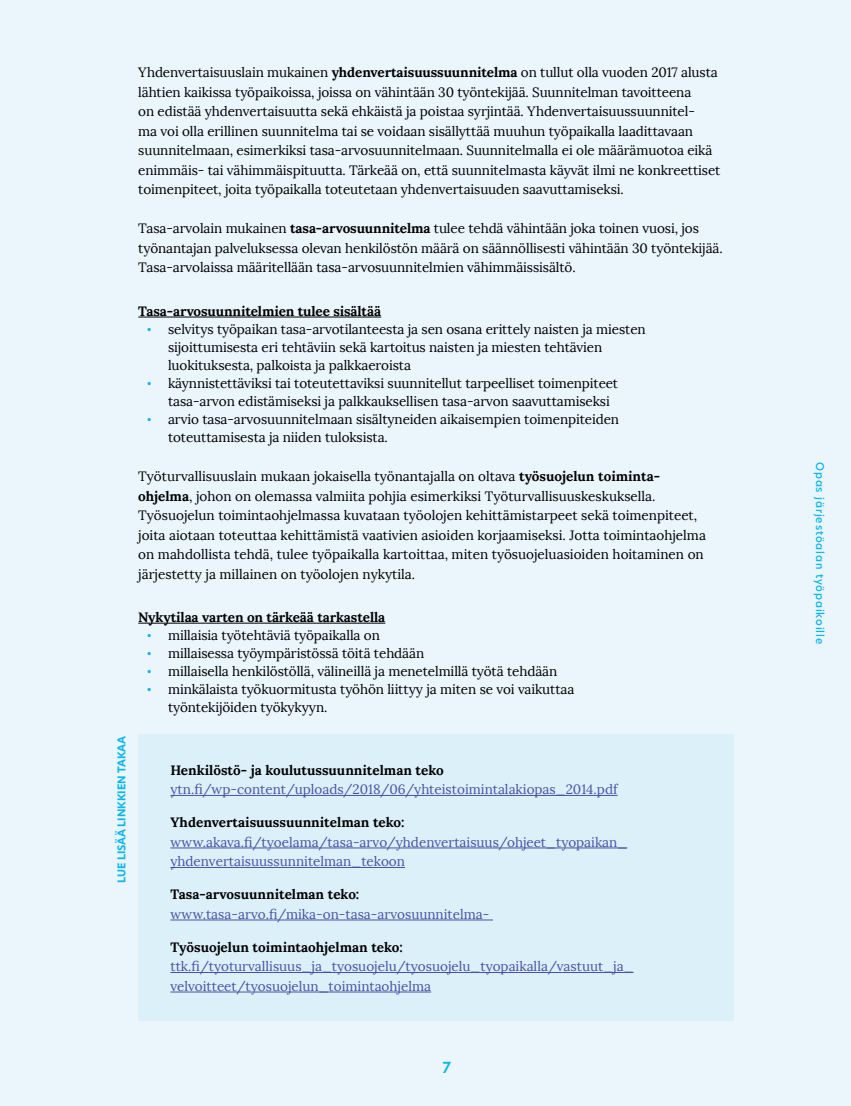
<style>
.page{position:relative;width:851px;height:1106px;background:#fff}
.page>*{position:absolute;margin:0;border:0;box-sizing:border-box;transform-origin:0 0}
.t1{font:600 15px "Hero New";color:#0cb7eb}
.t2{font:13.5px/19.5px "Lora";letter-spacing:-.01em;color:#000}
.t3{font:13.5px/19.5px "Lora";color:#4952a3}
.t4{font:700 13.5px "Lora";color:#000}
.t5{font:500 10.5px "Hero New";letter-spacing:.08em;color:#0cb7eb}
.t6{font:700 10.5px "Hero New";color:#0cb7eb}
.s1{font-weight:700}
.s2{font-family:"Hero New";font-weight:700;font-size:12px;color:#0cb7eb}
</style>
<div class="page">
<div style="left:0;top:0;width:850px;height:1106px;background:#eaf5fc"></div>
<hr style="left:138px;top:317px;width:243px;height:1px;background:#000">
<hr style="left:138px;top:623px;width:247px;height:1px;background:#000">
<div style="left:138px;top:735px;width:595px;height:285px;background:#dcf0fa"></div>
<hr style="left:170px;top:795px;width:447px;height:1px;background:#4952a3">
<hr style="left:170px;top:847px;width:457px;height:1px;background:#4952a3">
<hr style="left:170px;top:867px;width:235px;height:1px;background:#4952a3">
<hr style="left:170px;top:919px;width:323px;height:1px;background:#4952a3">
<hr style="left:170px;top:972px;width:463px;height:1px;background:#4952a3">
<hr style="left:170px;top:991px;width:261px;height:1px;background:#4952a3">
<p class="t6" style="left:114px;top:883px;width:149px;rotate:-90deg">LUE LISÄÄ LINKKIEN TAKAA</p>
<p class="t2" style="left:138px;top:63px;width:583px">Yhdenvertaisuuslain mukainen <span class="s1">yhdenvertaisuussuunnitelma</span> on tullut olla vuoden 2017 alusta lähtien kaikissa työpaikoissa, joissa on vähintään 30 työntekijää. Suunnitelman tavoitteena<br>on edistää yhdenvertaisuutta sekä ehkäistä ja poistaa syrjintää. Yhdenvertaisuussuunnitel-<br>ma voi olla erillinen suunnitelma tai se voidaan sisällyttää muuhun työpaikalla laadittavaan suunnitelmaan, esimerkiksi tasa-arvosuunnitelmaan. Suunnitelmalla ei ole määrämuotoa eikä enimmäis- tai vähimmäispituutta. Tärkeää on, että suunnitelmasta käyvät ilmi ne konkreettiset toimenpiteet, joita työpaikalla toteutetaan yhdenvertaisuuden saavuttamiseksi.</p>
<p class="t2" style="left:138px;top:219px;width:586px">Tasa-arvolain mukainen <span class="s1">tasa-arvosuunnitelma</span> tulee tehdä vähintään joka toinen vuosi, jos työnantajan palveluksessa olevan henkilöstön määrä on säännöllisesti vähintään 30 työntekijää.<br>Tasa-arvolaissa määritellään tasa-arvosuunnitelmien vähimmäissisältö.</p>
<p class="t4" style="left:138px;top:302px;width:244px">Tasa-arvosuunnitelmien tulee sisältää</p>
<p class="t2" style="left:168px;top:320px;width:479px;line-height:18px;text-indent:-21px"><span class="s2">•</span> selvitys työpaikan tasa-arvotilanteesta ja sen osana erittely naisten ja miesten sijoittumisesta eri tehtäviin sekä kartoitus naisten ja miesten tehtävien luokituksesta, palkoista ja palkkaeroista</p>
<p class="t2" style="left:168px;top:374px;width:451px;line-height:18px;text-indent:-21px"><span class="s2">•</span> käynnistettäviksi tai toteutettaviksi suunnitellut tarpeelliset toimenpiteet tasa-arvon edistämiseksi ja palkkauksellisen tasa-arvon saavuttamiseksi</p>
<p class="t2" style="left:168px;top:410px;width:452px;line-height:18px;text-indent:-21px"><span class="s2">•</span> arvio tasa-arvosuunnitelmaan sisältyneiden aikaisempien toimenpiteiden toteuttamisesta ja niiden tuloksista.</p>
<p class="t2" style="left:138px;top:466px;width:569px">Työturvallisuuslain mukaan jokaisella työnantajalla on oltava <span class="s1">työsuojelun toiminta&shy;ohjelma</span>, johon on olemassa valmiita pohjia esimerkiksi Työturvallisuuskeskuksella.<br>Työsuojelun toimintaohjelmassa kuvataan työolojen kehittämistarpeet sekä toimenpiteet, joita aiotaan toteuttaa kehittämistä vaativien asioiden korjaamiseksi. Jotta toimintaohjelma on mahdollista tehdä, tulee työpaikalla kartoittaa, miten työsuojeluasioiden hoitaminen on järjestetty ja millainen on työolojen nykytila.</p>
<p class="t4" style="left:138px;top:608px;width:248px">Nykytilaa varten on tärkeää tarkastella</p>
<p class="t2" style="left:147px;top:625px;width:234px"><span class="s2">•</span> millaisia työtehtäviä työpaikalla on</p>
<p class="t2" style="left:147px;top:643px;width:279px"><span class="s2">•</span> millaisessa työympäristössä töitä tehdään</p>
<p class="t2" style="left:147px;top:661px;width:412px"><span class="s2">•</span> millaisella henkilöstöllä, välineillä ja menetelmillä työtä tehdään</p>
<p class="t2" style="left:168px;top:680px;width:408px;line-height:18px;text-indent:-21px"><span class="s2">•</span> minkälaista työkuormitusta työhön liittyy ja miten se voi vaikuttaa työntekijöiden työkykyyn.</p>
<p class="t4" style="left:170px;top:761px;width:275px">Henkilöstö- ja koulutussuunnitelman teko</p>
<p class="t3" style="left:170px;top:780px;width:448px">ytn.fi/wp-content/uploads/2018/06/yhteistoimintalakiopas_2014.pdf</p>
<p class="t4" style="left:170px;top:813px;width:236px">Yhdenvertaisuussuunnitelman teko:</p>
<p class="t3" style="left:170px;top:832px;width:458px">www.akava.fi/tyoelama/tasa-arvo/yhdenvertaisuus/ohjeet_tyopaikan_ yhdenvertaisuussunnitelman_tekoon</p>
<p class="t4" style="left:170px;top:885px;width:190px">Tasa-arvosuunnitelman teko:</p>
<p class="t3" style="left:170px;top:904px;width:320px">www.tasa-arvo.fi/mika-on-tasa-arvosuunnitelma-</p>
<p class="t4" style="left:170px;top:938px;width:234px">Työsuojelun toimintaohjelman teko:</p>
<p class="t3" style="left:170px;top:957px;width:464px">ttk.fi/tyoturvallisuus_ja_tyosuojelu/tyosuojelu_tyopaikalla/vastuut_ja_ velvoitteet/tyosuojelun_toimintaohjelma</p>
<p class="t1" style="left:442px;top:1057px;width:10px">7</p>
<p class="t5" style="left:827px;top:462px;width:183px;rotate:90deg">Opas järjestöalan työpaikoille</p>
</div>
